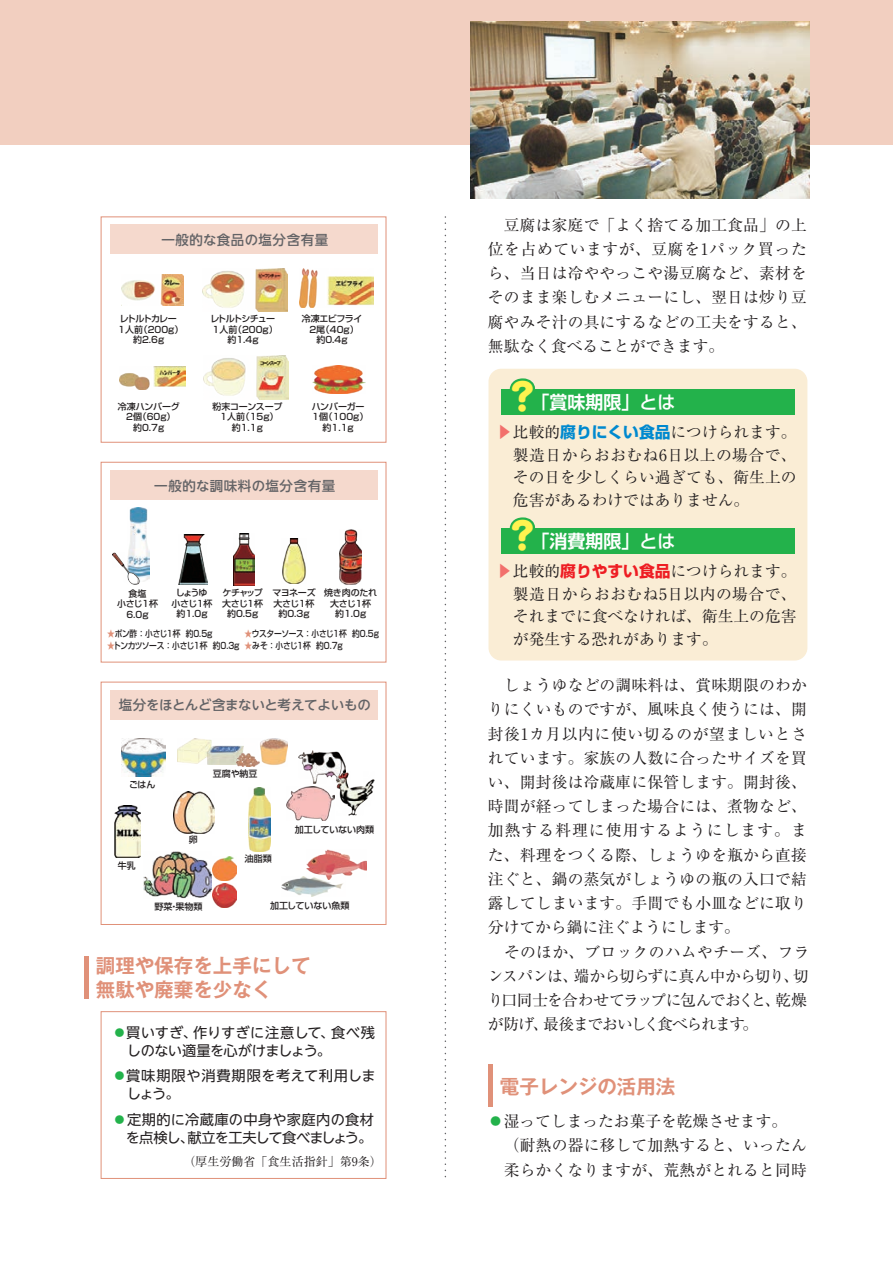
<style>
.page{position:relative;width:893px;height:1263px;background:#fff}
.page>*{position:absolute;margin:0;border:0;box-sizing:border-box;transform-origin:0 0}
.t1{font:700 19.5px/24.2px "Gothic MB101 Pr 5 De";color:#e09179}
.t2{font:500 18px "Shin Go Pr 5";color:#fff}
.t3{font:15.75px/24.2px "Ryumin Pr 5";letter-spacing:.015em;color:#231f20;text-align:justify}
.t4{font:15.75px "Ryumin Pr 5";color:#f2706c}
.t5{font:14.25px/18px "UD Shin Go NT Pro";color:#231f20}
.t6{font:14.25px/18px "UD Shin Go NT Pro";letter-spacing:.035em;color:#231f20}
.t7{font:500 13.5px "UD Shin Go NT Pro";letter-spacing:.03em;color:#636366}
.t8{font:500 13.5px "UD Shin Go NT Pro";letter-spacing:-.02em;color:#636366}
.t9{font:12px "Ryumin Pr 5";color:#231f20}
.t10{font:500 9px/10.5px "Shin Go Pr 5";letter-spacing:-.015em;color:#231f20;text-align:center}
.t11{font:500 9px "Shin Go Pr 5";letter-spacing:-.015em;color:#231f20;scale:.86 1}
.t12{font:500 9px "Shin Go Pr 5";letter-spacing:-.055em;color:#231f20;scale:.86 1}
.t13{font:500 9px "Shin Go Pr 5";letter-spacing:-.04em;color:#231f20;scale:.86 1}
.t14{font:500 9px/10.5px "Shin Go Pr 5";letter-spacing:-.06em;color:#231f20;text-align:center}
.t15{font:500 9px/10.5px "Shin Go Pr 5";letter-spacing:-.08em;color:#231f20;text-align:center}
.s1{color:#e09179}
.s2{color:#23b24b}
.s3{font-family:"Shin M Go Pro";font-weight:800;font-size:36px;color:#fff34f}
.s4{font-family:"Shin Go Pr 5 De";font-weight:700}
.s5{font-family:"Shin Go Pr 5";font-weight:700;color:#0089cf}
.s6{font-family:"Shin Go Pr 5";font-weight:700;color:#ee1d23}
</style>
<div class="page">
<div style="left:488px;top:369px;width:319px;height:291px;background:#faedd5;border-radius:13px"></div>
<div style="left:501px;top:389px;width:294px;height:26px;background:#23b24b"></div>
<div style="left:0;top:0;width:893px;height:145px;background:#f2cfc0"></div>
<img style="left:470px;top:22px;width:339px;height:176px">
<svg style="left:445px;top:217px;width:1px;height:961px"></svg>
<hr style="left:84px;top:956px;width:4px;height:42px;background:#e09179">
<hr style="left:488px;top:1065px;width:4px;height:42px;background:#e09179">
<svg style="left:509px;top:378px;width:26px;height:11px"></svg>
<div style="left:501px;top:528px;width:294px;height:26px;background:#23b24b"></div>
<svg style="left:509px;top:517px;width:26px;height:11px"></svg>
<div style="left:101px;top:216px;width:285px;height:227px;border:1px solid #e09179"></div>
<div style="left:110px;top:224px;width:267px;height:30px;background:#f5d9cd"></div>
<img style="left:122px;top:275px;width:62px;height:30px">
<img style="left:203px;top:268px;width:85px;height:44px">
<img style="left:300px;top:268px;width:73px;height:39px">
<img style="left:120px;top:366px;width:65px;height:23px">
<img style="left:204px;top:356px;width:84px;height:43px">
<img style="left:312px;top:365px;width:54px;height:29px">
<div style="left:101px;top:682px;width:285px;height:243px;border:1px solid #e09179"></div>
<div style="left:110px;top:690px;width:267px;height:29px;background:#f5d9cd"></div>
<img style="left:122px;top:738px;width:43px;height:39px">
<img style="left:173px;top:792px;width:41px;height:41px">
<img style="left:307px;top:849px;width:60px;height:27px">
<img style="left:282px;top:876px;width:61px;height:21px">
<img style="left:298px;top:750px;width:48px;height:34px">
<img style="left:336px;top:772px;width:39px;height:44px">
<img style="left:178px;top:738px;width:58px;height:26px">
<img style="left:236px;top:739px;width:51px;height:28px">
<img style="left:286px;top:787px;width:48px;height:33px">
<img style="left:248px;top:788px;width:23px;height:63px">
<img style="left:115px;top:805px;width:25px;height:52px">
<img style="left:144px;top:852px;width:67px;height:46px">
<img style="left:212px;top:856px;width:25px;height:24px">
<img style="left:212px;top:883px;width:25px;height:24px">
<div style="left:101px;top:462px;width:285px;height:200px;border:1px solid #e09179"></div>
<div style="left:110px;top:470px;width:267px;height:30px;background:#f5d9cd"></div>
<img style="left:179px;top:534px;width:29px;height:50px">
<img style="left:234px;top:533px;width:20px;height:52px">
<img style="left:282px;top:538px;width:24px;height:46px">
<img style="left:339px;top:530px;width:23px;height:54px">
<img style="left:128px;top:508px;width:22px;height:74px">
<img style="left:112px;top:553px;width:27px;height:32px">
<svg style="left:128px;top:573px;width:10px;height:11px"></svg>
<div style="left:101px;top:1011px;width:285px;height:168px;border:1px solid #e09179"></div>
<p class="t7" style="left:161px;top:229px;width:168px">一般的な食品の塩分含有量</p>
<p class="t10" style="left:118px;top:313px;width:67px">レトルトカレー<br>1人前（200g）約2.6g</p>
<p class="t10" style="left:210px;top:313px;width:69px">レトルトシチュー<br>1人前（200g）約1.4g</p>
<p class="t10" style="left:302px;top:313px;width:62px">冷凍エビフライ<br>2尾（40g）約0.4g</p>
<p class="t10" style="left:118px;top:400px;width:63px">冷凍ハンバーグ<br>2個（60g）約0.7g</p>
<p class="t10" style="left:212px;top:400px;width:72px">粉末コーンスープ<br>1人前（15g）約1.1g</p>
<p class="t10" style="left:312px;top:400px;width:58px">ハンバーガー<br>1個（100g）約1.1g</p>
<p class="t7" style="left:154px;top:474px;width:182px">一般的な調味料の塩分含有量</p>
<p class="t15" style="left:171px;top:587px;width:42px">しょうゆ小さじ1杯約1.0g</p>
<p class="t14" style="left:222px;top:587px;width:42px">ケチャップ大さじ1杯約0.5g</p>
<p class="t10" style="left:272px;top:587px;width:45px">マヨネーズ大さじ1杯約0.3g</p>
<p class="t10" style="left:324px;top:587px;width:55px">焼き肉のたれ大さじ1杯約1.0g</p>
<p class="t10" style="left:117px;top:587px;width:42px">食塩<br>小さじ1杯<br>6.0g</p>
<p class="t11" style="left:107px;top:626px;width:124px"><span class="s1">★</span>ポン酢：小さじ1杯 約0.5g</p>
<p class="t12" style="left:107px;top:638px;width:156px"><span class="s1">★</span>トンカツソース：小さじ1杯 約0.3g</p>
<p class="t13" style="left:244px;top:626px;width:158px"><span class="s1">★</span>ウスターソース：小さじ1杯 約0.5g</p>
<p class="t11" style="left:244px;top:638px;width:116px"><span class="s1">★</span>みそ：小さじ1杯 約0.7g</p>
<p class="t8" style="left:119px;top:694px;width:253px">塩分をほとんど含まないと考えてよいもの</p>
<p class="t10" style="left:129px;top:779px;width:28px">ごはん</p>
<p class="t10" style="left:213px;top:768px;width:46px">豆腐や納豆</p>
<p class="t10" style="left:118px;top:860px;width:19px">牛乳</p>
<p class="t10" style="left:189px;top:834px;width:10px">卵</p>
<p class="t10" style="left:154px;top:901px;width:50px">野菜・果物類</p>
<p class="t10" style="left:245px;top:853px;width:28px">油脂類</p>
<p class="t10" style="left:295px;top:823px;width:81px">加工していない肉類</p>
<p class="t10" style="left:270px;top:899px;width:81px">加工していない魚類</p>
<p class="t1" style="left:96px;top:952px;width:216px">調理や保存を上手にして無駄や廃棄を少なく</p>
<p class="t5" style="left:127px;top:1023px;width:250px;text-indent:-14px"><span class="s2">●</span>買いすぎ、作りすぎに注意して、食べ残しのない適量を心がけましょう。</p>
<p class="t6" style="left:127px;top:1066px;width:250px;text-indent:-14px"><span class="s2">●</span>賞味期限や消費期限を考えて利用しましょう。</p>
<p class="t5" style="left:113px;top:1110px;width:263px;text-align:right"><span class="s2">●</span>定期的に冷蔵庫の中身や家庭内の食材を点検し、献立を工夫して食べましょう。</p>
<p class="t9" style="left:184px;top:1152px;width:199px">（厚生労働省「食生活指針」第9条）</p>
<p class="t3" style="left:488px;top:212px;width:320px">　豆腐は家庭で「よく捨てる加工食品」の上位を占めていますが、豆腐を1パック買ったら、当日は冷ややっこや湯豆腐など、素材をそのまま楽しむメニューにし、翌日は炒り豆腐やみそ汁の具にするなどの工夫をすると、無駄なく食べることができます。</p>
<p class="t2" style="left:504px;top:387px;width:173px"><span class="s3">？</span>「<span class="s4">賞味期限</span>」とは</p>
<p class="t4" style="left:517px;top:424px;width:17px;rotate:90deg">▲</p>
<p class="t3" style="left:513px;top:420px;width:285px;line-height:22.5px">比較的<span class="s5">腐りにくい食品</span>につけられます。製造日からおおむね6日以上の場合で、その日を少しくらい過ぎても、衛生上の危害があるわけではありません。</p>
<p class="t2" style="left:504px;top:526px;width:173px"><span class="s3">？</span>「<span class="s4">消費期限</span>」とは</p>
<p class="t4" style="left:517px;top:563px;width:17px;rotate:90deg">▲</p>
<p class="t3" style="left:513px;top:559px;width:285px;line-height:22.5px">比較的<span class="s6">腐りやすい食品</span>につけられます。製造日からおおむね5日以内の場合で、それまでに食べなければ、衛生上の危害が発生する恐れがあります。　</p>
<p class="t3" style="left:488px;top:672px;width:323px;text-align:left">　しょうゆなどの調味料は、賞味期限のわかりにくいものですが、風味良く使うには、開封後1カ月以内に使い切るのが望ましいとされています。家族の人数に合ったサイズを買い、開封後は冷蔵庫に保管します。開封後、時間が経ってしまった場合には、煮物など、加熱する料理に使用するようにします。また、料理をつくる際、しょうゆを瓶から直接注ぐと、鍋の蒸気がしょうゆの瓶の入口で結露してしまいます。手間でも小皿などに取り分けてから鍋に注ぐようにします。<br>　そのほか、ブロックのハムやチーズ、フランスパンは、端から切らずに真ん中から切り、切り口同士を合わせてラップに包んでおくと、乾燥が防げ、最後までおいしく食べられます。</p>
<p class="t1" style="left:500px;top:1073px;width:177px">電子レンジの活用法</p>
<p class="t3" style="left:488px;top:1108px;width:301px"><span class="s2">●</span>湿ってしまったお菓子を乾燥させます。</p>
<p class="t3" style="left:488px;top:1132px;width:320px">　（耐熱の器に移して加熱すると、いったん</p>
<p class="t3" style="left:504px;top:1156px;width:305px">柔らかくなりますが、荒熱がとれると同時</p>
</div>
